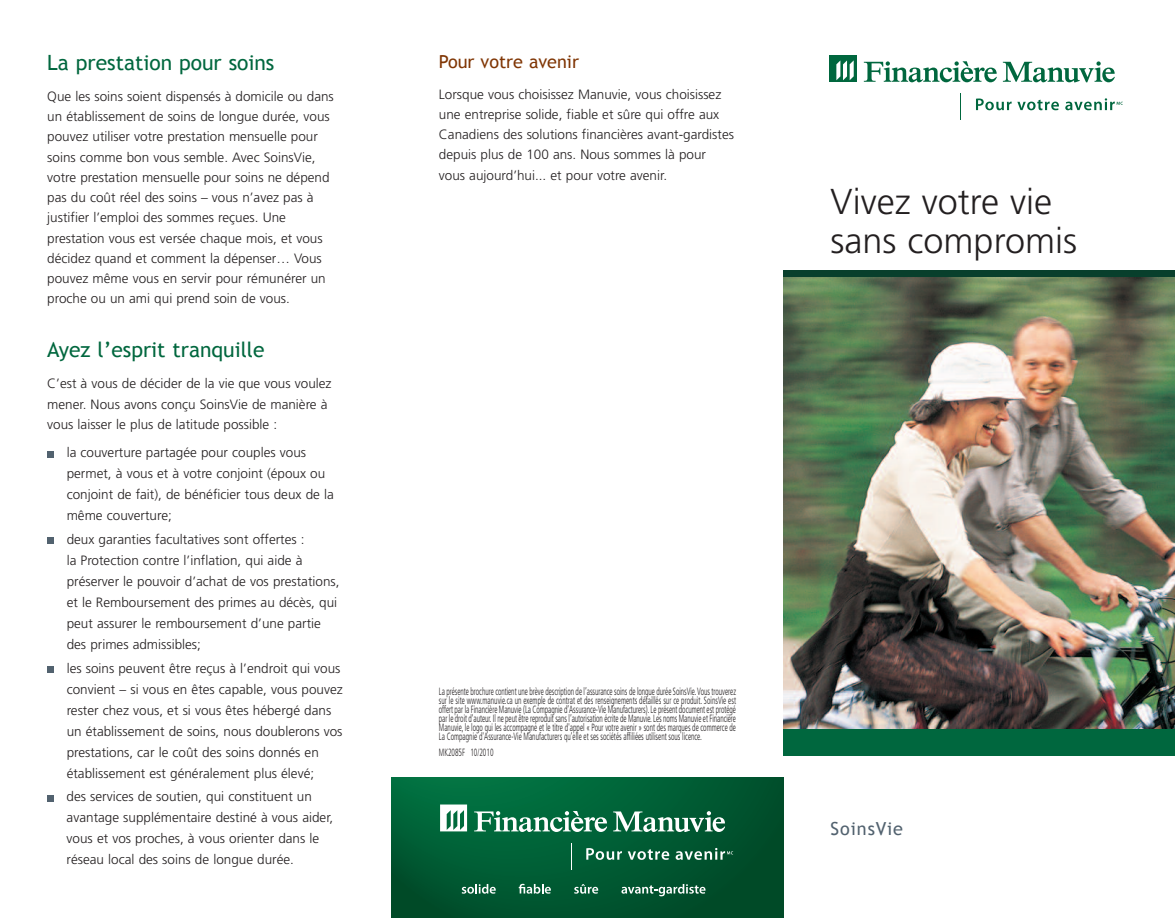
<style>
.page{position:relative;width:1175px;height:918px;background:#fff}
.page>*{position:absolute;margin:0;border:0;box-sizing:border-box;transform-origin:0 0}
.t1{font:300 36px/39px "Frutiger";color:#231f20}
.t2{font:21px "Trebuchet MS";color:#00673e}
.t3{font:18px "Trebuchet MS";color:#803605}
.t4{font:18px "Trebuchet MS";letter-spacing:.05em;color:#52626f}
.t5{font:300 13.5px/20.2px "Frutiger";color:#231f20}
.t6{font:300 condensed 10.5px/9px "Frutiger";color:#231f20;text-align:justify;scale:.7 1}
</style>
<div class="page">
<div style="left:47px;top:451px;width:7px;height:6px;background:#52626f"></div>
<div style="left:47px;top:537px;width:7px;height:7px;background:#52626f"></div>
<div style="left:47px;top:666px;width:7px;height:7px;background:#52626f"></div>
<div style="left:47px;top:795px;width:7px;height:6px;background:#52626f"></div>
<img style="left:783px;top:277px;width:391px;height:452px">
<div style="left:829px;top:55px;width:27px;height:27px;background:#00673e"></div>
<svg style="left:836px;top:60px;width:17px;height:20px"></svg>
<svg style="left:863px;top:61px;width:133px;height:21px"></svg>
<svg style="left:1002px;top:61px;width:112px;height:21px"></svg>
<svg style="left:960px;top:93px;width:1px;height:27px"></svg>
<svg style="left:976px;top:99px;width:35px;height:11px"></svg>
<svg style="left:1017px;top:100px;width:41px;height:10px"></svg>
<svg style="left:1065px;top:98px;width:57px;height:12px"></svg>
<svg style="left:392px;top:778px;width:391px;height:140px;background:#005a32"></svg>
<svg style="left:462px;top:884px;width:34px;height:10px"></svg>
<svg style="left:519px;top:884px;width:32px;height:10px"></svg>
<svg style="left:574px;top:884px;width:24px;height:10px"></svg>
<svg style="left:621px;top:884px;width:84px;height:12px"></svg>
<svg style="left:440px;top:805px;width:27px;height:26px"></svg>
<svg style="left:474px;top:811px;width:133px;height:21px"></svg>
<svg style="left:613px;top:811px;width:112px;height:21px"></svg>
<svg style="left:571px;top:843px;width:1px;height:27px"></svg>
<svg style="left:586px;top:848px;width:83px;height:12px"></svg>
<svg style="left:675px;top:848px;width:58px;height:12px"></svg>
<div style="left:783px;top:729px;width:391px;height:27px;background:#00673e"></div>
<div style="left:783px;top:270px;width:391px;height:7px;background:#083f2c"></div>
<h2 class="t2" style="left:47px;top:50px;width:229px">La prestation pour soins</h2>
<p class="t5" style="left:47px;top:87px;width:288px">Que les soins soient dispensés à domicile ou dans un établissement de soins de longue durée, vous pouvez utiliser votre prestation mensuelle pour soins comme bon vous semble. Avec SoinsVie, votre prestation mensuelle pour soins ne dépend pas du coût réel des soins – vous n’avez pas à justifier l’emploi des sommes reçues. Une prestation vous est versée chaque mois, et vous décidez quand et comment la dépenser… Vous pouvez même vous en servir pour rémunérer un proche ou un ami qui prend soin de vous.</p>
<h2 class="t2" style="left:47px;top:338px;width:219px">Ayez l’esprit tranquille</h2>
<p class="t5" style="left:47px;top:375px;width:286px">C’est à vous de décider de la vie que vous voulez mener. Nous avons conçu SoinsVie de manière à vous laisser le plus de latitude possible :</p>
<p class="t5" style="left:67px;top:443px;width:268px;line-height:21px">la couverture partagée pour couples vous permet, à vous et à votre conjoint (époux ou conjoint de fait), de bénéficier tous deux de la même couverture;</p>
<p class="t5" style="left:67px;top:530px;width:274px;line-height:21px">deux garanties facultatives sont offertes :<br>la Protection contre l’inflation, qui aide à préserver le pouvoir d’achat de vos prestations, et le Remboursement des primes au décès, qui peut assurer le remboursement d’une partie des primes admissibles;</p>
<p class="t5" style="left:67px;top:659px;width:278px;line-height:21px">les soins peuvent être reçus à l’endroit qui vous convient – si vous en êtes capable, vous pouvez rester chez vous, et si vous êtes hébergé dans un établissement de soins, nous doublerons vos prestations, car le coût des soins donnés en établissement est généralement plus élevé;</p>
<p class="t5" style="left:67px;top:787px;width:268px;line-height:21px">des services de soutien, qui constituent un avantage supplémentaire destiné à vous aider, vous et vos proches, à vous orienter dans le réseau local des soins de longue durée.</p>
<h3 class="t3" style="left:439px;top:51px;width:142px">Pour votre avenir</h3>
<p class="t5" style="left:439px;top:85px;width:296px">Lorsque vous choisissez Manuvie, vous choisissez une entreprise solide, fiable et sûre qui offre aux Canadiens des solutions financières avant-gardistes depuis plus de 100 ans. Nous sommes là pour vous aujourd’hui... et pour votre avenir.</p>
<h1 class="t1" style="left:830px;top:185px;width:248px">Vivez votre vie sans compromis</h1>
<p class="t6" style="left:439px;top:688px;width:426px">La présente brochure contient une brève description de l’assurance soins de longue durée SoinsVie.Vous trouverez sur le site www.manuvie.ca un exemple de contrat et des renseignements détaillés sur ce produit. SoinsVie est offert par la Financière Manuvie (La Compagnie d’Assurance-Vie Manufacturers). Le présent document est protégé par le droit d’auteur. Il ne peut être reproduit sans l’autorisation écrite de Manuvie. Les noms Manuvie et Financière Manuvie, le logo qui les accompagne et le titre d'appel « Pour votre avenir » sont des marques de commerce de La Compagnie d'Assurance-Vie Manufacturers qu’elle et ses sociétés affiliées utilisent sous licence.</p>
<p class="t6" style="left:439px;top:748px;width:79px">MK2085F 10/2010</p>
<h3 class="t4" style="left:830px;top:818px;width:74px">SoinsVie</h3>
</div>
